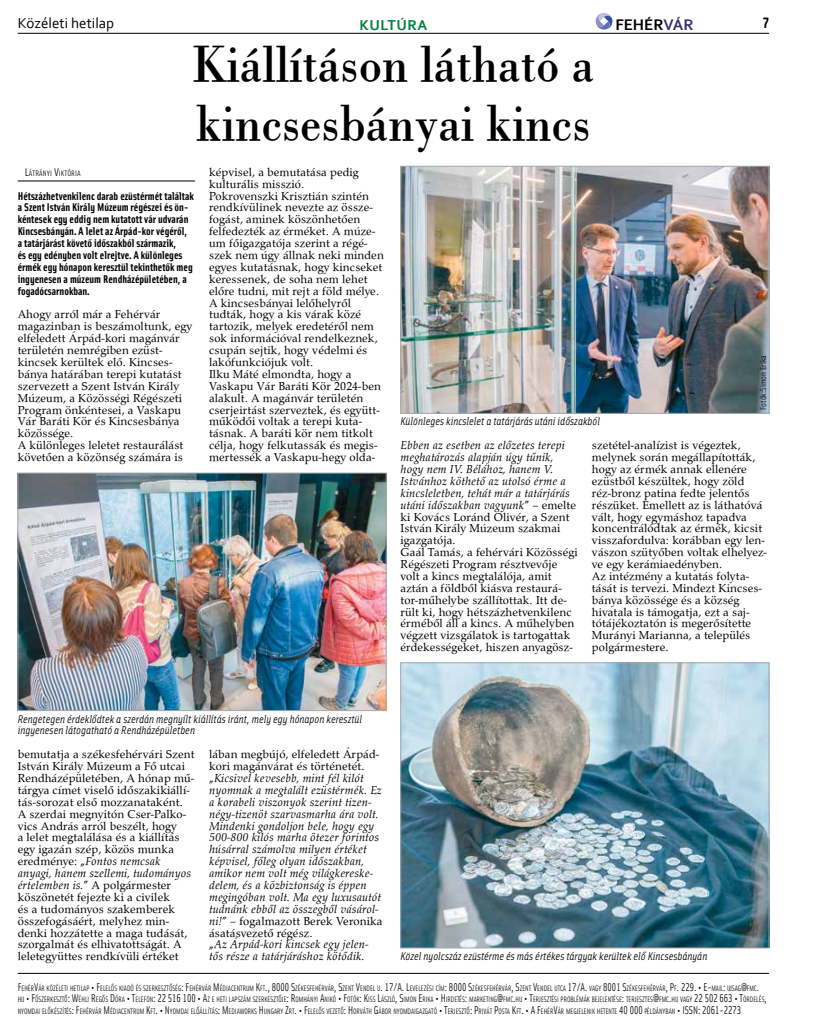
<style>
.page{position:relative;width:833px;height:1025px;background:#fff}
.page>*{position:absolute;margin:0;border:0;box-sizing:border-box;transform-origin:0 0}
.t1{font:52.5px/59.4px "Bodoni PFL";color:#000;scale:.9 1}
.t2{font:700 16.12px "Corbel";color:#000}
.t3{font:15px "Corbel";color:#000}
.t4{font:700 15px "Corbel";letter-spacing:.04em;color:#007f3e}
.t5{font:700 15px "Solex";color:#000}
.t6{font:11.88px/11.9px "Palladius";letter-spacing:.01em;color:#000}
.t7{font:italic 11.88px/11.9px "Palladius";letter-spacing:.01em;color:#000}
.t8{font:700 11.25px/11.9px "Solex";color:#000}
.t9{font:italic 11.25px/11.9px "Solex";color:#000}
.t10{font:8.75px "Solex";color:#000}
.t11{font:7.88px/11.9px "Solex";color:#000;scale:.88 1}
.t12{font:7.88px "Solex";color:#000}
.s1{color:#3c316c}
.s2{font-size:11.25px}
.s3{font-style:italic}
.s4{font-style:normal}
</style>
<div class="page">
<hr style="left:18px;top:33px;width:751px;height:1px;background:#000">
<svg style="left:595px;top:13px;width:17px;height:17px"></svg>
<hr style="left:18px;top:972px;width:751px;height:1px;background:#000">
<hr style="left:18px;top:181px;width:177px;height:1px;background:#000">
<img style="left:402px;top:168px;width:365px;height:243px">
<div style="left:400px;top:166px;width:369px;height:247px;border:1px solid #a7a9ac"></div>
<img style="left:20px;top:474px;width:364px;height:234px">
<div style="left:18px;top:472px;width:368px;height:238px;border:1px solid #a7a9ac"></div>
<img style="left:402px;top:664px;width:365px;height:281px">
<div style="left:400px;top:662px;width:369px;height:285px;border:1px solid #a7a9ac"></div>
<p class="t3" style="left:18px;top:13px;width:98px">Közéleti hetilap</p>
<p class="t4" style="left:359px;top:15px;width:70px">KULTÚRA</p>
<h2 class="t2" style="left:615px;top:14px;width:80px">FEHÉR<span class="s1">VÁR</span></h2>
<p class="t5" style="left:762px;top:13px;width:8px">7</p>
<h1 class="t1" style="left:192px;top:33px;width:448px">Kiállításon látható a kincsesbányai kincs</h1>
<p class="t12" style="left:25px;top:168px;width:57px"><span class="s2">L</span>ÁTRÁNYI <span class="s2">V</span>IKTÓRIA</p>
<p class="t8" style="left:18px;top:189px;width:178px">Hétszázhetvenkilenc darab ezüstérmét találtak a Szent István Király Múzeum régészei és ön&shy;kéntesek egy eddig nem kutatott vár udvarán Kincsesbányán. A lelet az Árpád-kor végéről, a tatárjárást követő időszakból származik,<br>és egy edényben volt elrejtve. A különleges érmék egy hónapon keresztül tekinthetők meg ingyenesen a múzeum Rendházépületében, a fogadócsarnokban.</p>
<p class="t6" style="left:18px;top:308px;width:176px">Ahogy arról már a Fehérvár magazinban is beszámoltunk, egy elfeledett Árpád-kori magánvár területén nemrégiben ezüst&shy;kincsek kerültek elő. Kincses&shy;bánya határában terepi kutatást szervezett a Szent István Király<br>Múzeum, a Közösségi Régészeti<br>Program önkéntesei, a Vaskapu<br>Vár Baráti Kör és Kincsesbánya közössége.<br>A különleges leletet restaurálást követően a közönség számára is</p>
<p class="t6" style="left:209px;top:166px;width:176px">képvisel, a bemutatása pedig kulturális misszió.<br>Pokrovenszki Krisztián szintén rendkívülinek nevezte az össze&shy;fogást, aminek köszönhetően felfedezték az érméket. A múze&shy;um főigazgatója szerint a régé&shy;szek nem úgy állnak neki minden egyes kutatásnak, hogy kincseket keressenek, de soha nem lehet előre tudni, mit rejt a föld mélye.<br>A kincsesbányai lelőhelyről tudták, hogy a kis várak közé tartozik, melyek eredetéről nem sok információval rendelkeznek, csupán sejtik, hogy védelmi és lakófunkciójuk volt.<br>Ilku Máté elmondta, hogy a<br>Vaskapu Vár Baráti Kör 2024-ben alakult. A magánvár területén cserjeirtást szerveztek, és együtt&shy;működői voltak a terepi kuta&shy;tásnak. A baráti kör nem titkolt célja, hogy felkutassák és megis&shy;mertessék a Vaskapu-hegy olda-</p>
<p class="t9" style="left:400px;top:415px;width:201px">Különleges kincslelet a tatárjárás utáni időszakból</p>
<p class="t10" style="left:757px;top:410px;width:56px;rotate:-90deg">Fotók:Simon Erika</p>
<p class="t6" style="left:400px;top:439px;width:179px"><span class="s3">Ebben az esetben az előzetes terepi meghatározás alapján úgy tűnik, hogy nem IV. Bélához, hanem V.<br>Istvánhoz köthető az utolsó érme a kincsleletben, tehát már a tatárjárás utáni időszakban vagyunk</span>” – emelte ki Kovács Loránd Olivér, a Szent<br>István Király Múzeum szakmai igazgatója.<br>Gaál Tamás, a fehérvári Közösségi<br>Régészeti Program résztvevője volt a kincs megtalálója, amit aztán a földből kiásva restaurá&shy;tor-műhelybe szállítottak. Itt de&shy;rült ki, hogy hétszázhetvenkilenc érméből áll a kincs. A műhelyben végzett vizsgálatok is tartogattak érdekességeket, hiszen anyagös -</p>
<p class="t6" style="left:592px;top:439px;width:176px">szetétel-analízist is végeztek, melynek során megállapították, hogy az érmék annak ellenére ezüstből készültek, hogy zöld réz-bronz patina fedte jelentős részüket. Emellett az is láthatóvá vált, hogy egymáshoz tapadva koncentrálódtak az érmék, kicsit visszafordulva: korábban egy len&shy;vászon szütyőben voltak elhelyez&shy;ve egy kerámiaedényben.<br>Az intézmény a kutatás folyta&shy;tását is tervezi. Mindezt Kincses&shy;bánya közössége és a község hivatala is támogatja, ezt a saj&shy;tótájékoztatón is megerősítette<br>Murányi Marianna, a település polgármestere.</p>
<p class="t9" style="left:18px;top:712px;width:346px">Rengetegen érdeklődtek a szerdán megnyílt kiállítás iránt, mely egy hónapon keresztül ingyenesen látogatható a Rendházépületben</p>
<p class="t6" style="left:18px;top:748px;width:178px">bemutatja a székesfehérvári Szent<br>István Király Múzeum a Fő utcai<br>Rendházépületében, A hónap mű&shy;tárgya címet viselő időszakikiállí&shy;tás-sorozat első mozzanataként.<br>A szerdai megnyitón Cser-Palko&shy;vics András arról beszélt, hogy<br>a lelet megtalálása és a kiállítás egy igazán szép, közös munka eredménye: „<span class="s3">Fontos nemcsak anyagi, hanem szellemi, tudományos értelemben is.</span>” A polgármester köszönetét fejezte ki a civilek<br>és a tudományos szakemberek összefogásáért, melyhez min&shy;denki hozzátette a maga tudását, szorgalmát és elhivatottságát. A leletegyüttes rendkívüli értéket</p>
<p class="t7" style="left:209px;top:748px;width:175px"><span class="s4">lában megbújó, elfeledett Árpád-- kori magánvárat és történetét. „</span>Kicsivel kevesebb, mint fél kilót nyomnak a megtalált ezüstérmék. Ez a korabeli viszonyok szerint tizen&shy;négy-tizenöt szarvasmarha ára volt.<br>Mindenki gondoljon bele, hogy egy 500-800 kilós marha ötezer forintos húsárral számolva milyen értéket képvisel, főleg olyan időszakban, amikor nem volt még világkereske&shy;delem, és a közbiztonság is éppen megingóban volt. Ma egy luxusautót tudnánk ebből az összegből vásárol&shy;ni!<span class="s4">” – fogalmazott Berek Veronika ásatásvezető régész.<br>„</span>Az Árpád-kori kincsek egy jelen&shy;tős része a tatárjáráshoz kötődik.</p>
<p class="t9" style="left:400px;top:949px;width:308px">Közel nyolcszáz ezüstérme és más értékes tárgyak kerültek elő Kincsesbányán</p>
<p class="t11" style="left:18px;top:981px;width:853px"><span class="s2">F</span>EHÉR<span class="s2">V</span>ÁR KÖZÉLETI HETILAP <span class="s2">• F</span>ELELŐS KIADÓ ÉS SZERKESZTŐSÉG<span class="s2">: F</span>EHÉRVÁR <span class="s2">M</span>ÉDIACENTRUM <span class="s2">K</span>FT<span class="s2">., 8000 S</span>ZÉKESFEHÉRVÁR<span class="s2">, S</span>ZENT <span class="s2">V</span>ENDEL U<span class="s2">. 17/A. L</span>EVELEZÉSI CÍM <span class="s2">: 8000 S</span>ZÉKESFEHÉRVÁR<span class="s2">, S</span>ZENT <span class="s2">V</span>ENDEL UTCA <span class="s2">17/A.</span> VAGY <span class="s2">8001 S</span>ZÉKESFEHÉRVÁR<span class="s2">, P</span>F<span class="s2">. 229. • E-</span>MAIL<span class="s2">:</span> UJSAG<span class="s2">@</span>FMC<span class="s2">.<br></span>HU <span class="s2">• F</span>ŐSZERKESZTŐ<span class="s2">: W</span>ÉHLI <span class="s2">R</span>EGŐS <span class="s2">D</span>ÓRA <span class="s2">• T</span>ELEFON<span class="s2">: 22 516 100 • A</span>Z E HETI LAPSZÁM SZERKESZTŐJE<span class="s2">: R</span>OM HÁNYI <span class="s2">A</span>NIKÓ <span class="s2">• F</span>OTÓK<span class="s2">: K</span>ISS <span class="s2">L</span>ÁSZLÓ<span class="s2">, S</span>IMON <span class="s2">E</span> RIKA <span class="s2">• H</span> IRDETÉS<span class="s2">:</span> MARKETING<span class="s2">@</span>FMC<span class="s2">.</span>HU <span class="s2">• T</span>ERJESZTÉSI PROBLÉMÁK BEJELENTÉSE<span class="s2">:</span> TERJESZTES<span class="s2">@</span>FMC<span class="s2">.</span>HU VAGY <span class="s2">22 502 663 • T</span>ÖRDELÉS<span class="s2">,<br></span>NYOM DAI ELŐKÉSZÍTÉS<span class="s2">: F</span>EHÉRVÁR <span class="s2">M</span>ÉDIACENTRUM <span class="s2">K</span>FT<span class="s2">. • N</span> YOM DAI ELŐÁLLÍTÁS<span class="s2">: M</span>EDIAWORKS <span class="s2">H</span> UNGARY <span class="s2">Z</span>RT<span class="s2">. • F</span>ELELŐS VEZETŐ<span class="s2">: H</span> ORVÁTH <span class="s2">G</span>ÁBOR NYOM DAIGAZGATÓ <span class="s2">• T</span>ERJESZTŐ<span class="s2">: P</span> RIVÁT <span class="s2">P</span>OSTA <span class="s2">K</span>FT<span class="s2">. • A F</span>EHÉR<span class="s2">V</span>ÁR M EGJELENIK HETENTE <span class="s2">40 000</span> PÉLDÁNYBAN <span class="s2">• ISSN : 2061-2273</span></p>
</div>
